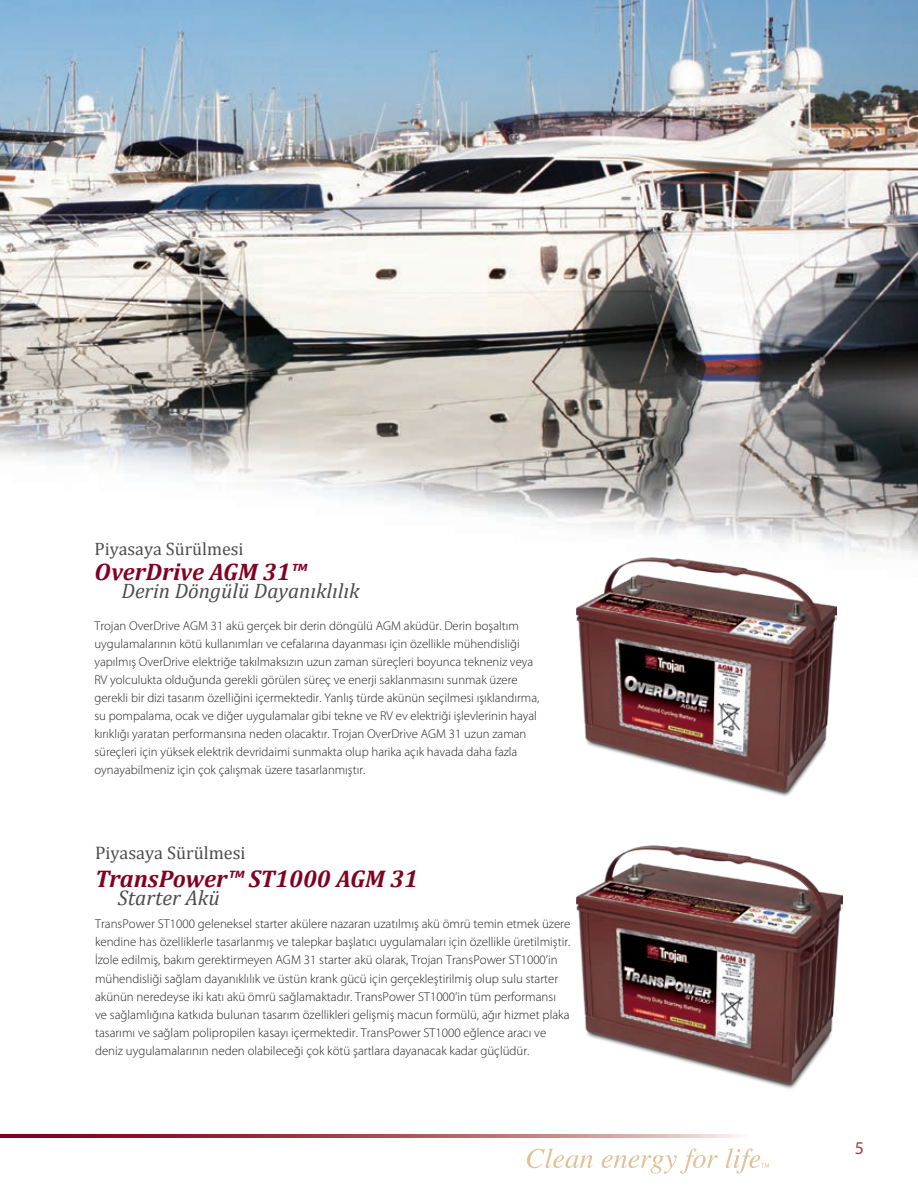
<style>
.page{position:relative;width:918px;height:1188px;background:#fff}
.page>*{position:absolute;margin:0;border:0;box-sizing:border-box;transform-origin:0 0}
.t1{font:italic 700 24.3px "Cambria";color:#820123}
.t2{font:italic 700 24px "Cambria";color:#820123}
.t3{font:italic 21.15px "Cambria";color:#4b4c4d}
.t4{font:italic 21px "Cambria";color:#4b4c4d}
.t5{font:18.15px "Cambria";color:#4b4c4d}
.t6{font:18px "Cambria";color:#4b4c4d}
.t7{font:18px "Myriad Pro";color:#9e4048}
.t8{font:300 12.9px/18.1px "Myriad Pro";color:#231f20}
.t9{font:300 12.75px/18px "Myriad Pro";color:#231f20}
</style>
<div class="page">
<img style="left:0;top:0;width:918px;height:621px">
<img style="left:0;top:389px;width:6px;height:232px">
<img style="left:577px;top:894px;width:265px;height:272px">
<img style="left:577px;top:557px;width:260px;height:447px">
<svg style="left:527px;top:1148px;width:66px;height:20px"></svg>
<svg style="left:602px;top:1148px;width:116px;height:26px"></svg>
<svg style="left:726px;top:1148px;width:43px;height:26px"></svg>
<svg style="left:0;top:1134px;width:837px;height:3px"></svg>
<h3 class="t6" style="left:94px;top:538px;width:151px">Piyasaya Sürülmesi</h3>
<h2 class="t2" style="left:94px;top:555px;width:213px">OverDrive AGM 31™</h2>
<h3 class="t4" style="left:122px;top:576px;width:240px">Derin Döngülü Dayanıklılık</h3>
<p class="t9" style="left:94px;top:616px;width:446px">Trojan OverDrive AGM 31 akü gerçek bir derin döngülü AGM aküdür. Derin boşaltım uygulamalarının kötü kullanımları ve cefalarına dayanması için özellikle mühendisliği yapılmış OverDrive elektriğe takılmaksızın uzun zaman süreçleri boyunca tekneniz veya RV yolculukta olduğunda gerekli görülen süreç ve enerji saklanmasını sunmak üzere gerekli bir dizi tasarım özelliğini içermektedir. Yanlış türde akünün seçilmesi ışıklandırma, su pompalama, ocak ve diğer uygulamalar gibi tekne ve RV ev elektriği işlevlerinin hayal kırıklığı yaratan performansına neden olacaktır. Trojan OverDrive AGM 31 uzun zaman süreçleri için yüksek elektrik devridaimi sunmakta olup harika açık havada daha fazla oynayabilmeniz için çok çalışmak üzere tasarlanmıştır.</p>
<h3 class="t5" style="left:95px;top:843px;width:152px">Piyasaya Sürülmesi</h3>
<h1 class="t1" style="left:95px;top:861px;width:325px">TransPower™ ST1000 AGM 31</h1>
<h3 class="t3" style="left:118px;top:883px;width:103px">Starter Akü</h3>
<p class="t8" style="left:95px;top:915px;width:477px">TransPower ST1000 geleneksel starter akülere nazaran uzatılmış akü ömrü temin etmek üzere kendine has özelliklerle tasarlanmış ve talepkar başlatıcı uygulamaları için özellikle üretilmiştir.<br>İzole edilmiş, bakım gerektirmeyen AGM 31 starter akü olarak, Trojan TransPower ST1000’in mühendisliği sağlam dayanıklılık ve üstün krank gücü için gerçekleştirilmiş olup sulu starter akünün neredeyse iki katı akü ömrü sağlamaktadır. TransPower ST1000’in tüm performansı ve sağlamlığına katkıda bulunan tasarım özellikleri gelişmiş macun formülü, ağır hizmet plaka tasarımı ve sağlam polipropilen kasayı içermektedir. TransPower ST1000 eğlence aracı ve deniz uygulamalarının neden olabileceği çok kötü şartlara dayanacak kadar güçlüdür.</p>
<h3 class="t7" style="left:855px;top:1137px;width:11px">5</h3>
</div>
